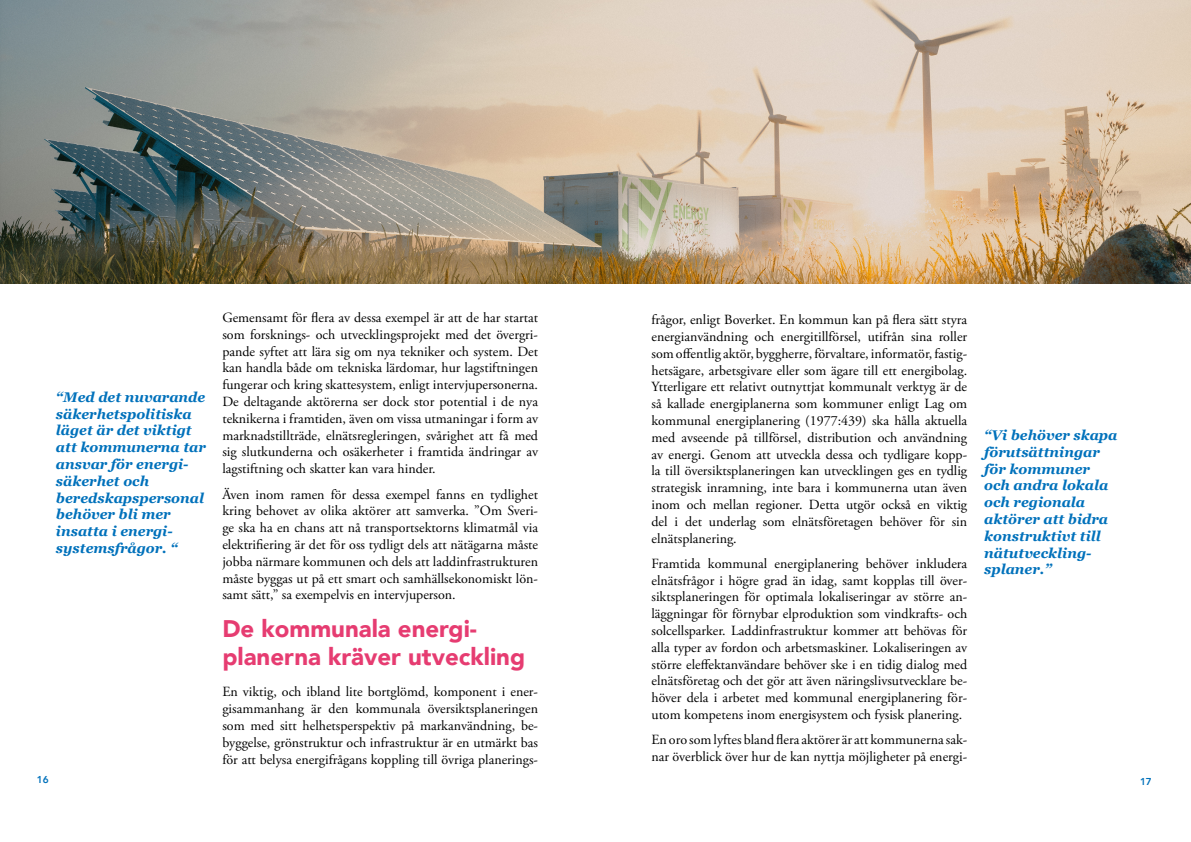
<style>
.page{position:relative;width:1191px;height:842px;background:#fff}
.page>*{position:absolute;margin:0;border:0;box-sizing:border-box;transform-origin:0 0}
.t1{font:900 24px/28.8px "Avenir";color:#e63c71}
.t2{font:14px/16.8px "Adobe Garamond Pro";color:#000;text-align:justify}
.t3{font:italic 700 14px/16.8px "Georgia";color:#0071bb}
.t4{font:800 10px "Avenir";color:#0071bb}
</style>
<div class="page">
<img style="left:0;top:0;width:1191px;height:283px">
<p class="t3" style="left:56px;top:388px;width:151px">“Med det nuvarande säkerhetspolitiska läget är det viktigt att kommunerna tar ansvar för energi&shy;säkerhet och beredskapspersonal behöver bli mer insatta i energi&shy;systemsfrågor. “</p>
<p class="t2" style="left:222px;top:310px;width:317px">Gemensamt för flera av dessa exempel är att de har startat som forsknings- och utvecklingsprojekt med det övergri&shy;pande syftet att lära sig om nya tekniker och system. Det kan handla både om tekniska lärdomar, hur lagstiftningen fungerar och kring skattesystem, enligt intervjupersonerna.<br>De deltagande aktörerna ser dock stor potential i de nya teknikerna i framtiden, även om vissa utmaningar i form av marknadstillträde, elnätsregleringen, svårighet att få med sig slutkunderna och osäkerheter i framtida ändringar av lagstiftning och skatter kan vara hinder.</p>
<p class="t2" style="left:222px;top:486px;width:317px">Även inom ramen för dessa exempel fanns en tydlighet kring behovet av olika aktörer att samverka. ”Om Sveri&shy;ge ska ha en chans att nå transportsektorns klimatmål via elektrifiering är det för oss tydligt dels att nätägarna måste jobba närmare kommunen och dels att laddinfrastrukturen måste byggas ut på ett smart och samhällsekonomiskt lön&shy;samt sätt,” sa exempelvis en intervjuperson.</p>
<h1 class="t1" style="left:222px;top:613px;width:304px">De kommunala energi&shy;planerna kräver utveckling</h1>
<p class="t2" style="left:222px;top:684px;width:317px">En viktig, och ibland lite bortglömd, komponent i ener&shy;gisammanhang är den kommunala översiktsplaneringen som med sitt helhetsperspektiv på markanvändning, be&shy;byggelse, grönstruktur och infrastruktur är en utmärkt bas för att belysa energifrågans koppling till övriga planerings-</p>
<p class="t2" style="left:651px;top:312px;width:317px">frågor, enligt Boverket. En kommun kan på flera sätt styra energianvändning och energitillförsel, utifrån sina roller som offentlig aktör, byggherre, förvaltare, informatör, fastig&shy;hetsägare, arbetsgivare eller som ägare till ett energibolag.<br>Ytterligare ett relativt outnyttjat kommunalt verktyg är de så kallade energiplanerna som kommuner enligt Lag om kommunal energiplanering (1977:439) ska hålla aktuella med avseende på tillförsel, distribution och användning av energi. Genom att utveckla dessa och tydligare kopp&shy;la till översiktsplaneringen kan utvecklingen ges en tydlig strategisk inramning, inte bara i kommunerna utan även inom och mellan regioner. Detta utgör också en viktig del i det underlag som elnätsföretagen behöver för sin elnätsplanering.</p>
<p class="t2" style="left:651px;top:555px;width:317px">Framtida kommunal energiplanering behöver inkludera elnätsfrågor i högre grad än idag, samt kopplas till över&shy;siktsplaneringen för optimala lokaliseringar av större an&shy;läggningar för förnybar elproduktion som vindkrafts- och solcellsparker. Laddinfrastruktur kommer att behövas för alla typer av fordon och arbetsmaskiner. Lokaliseringen av större eleffektanvändare behöver ske i en tidig dialog med elnätsföretag och det gör att även näringslivsutvecklare be&shy;höver dela i arbetet med kommunal energiplanering för&shy;utom kompetens inom energisystem och fysisk planering.</p>
<p class="t2" style="left:651px;top:732px;width:317px">En oro som lyftes bland flera aktörer är att kommunerna sak&shy;nar överblick över hur de kan nyttja möjligheter på energi-</p>
<p class="t3" style="left:984px;top:426px;width:135px">“Vi behöver skapa förutsättningar för kommuner och andra lokala och regionala aktörer att bidra konstruktivt till nätutveckling&shy;splaner.”</p>
<p class="t4" style="left:37px;top:772px;width:13px">16</p>
<p class="t4" style="left:1140px;top:774px;width:13px">17</p>
</div>
